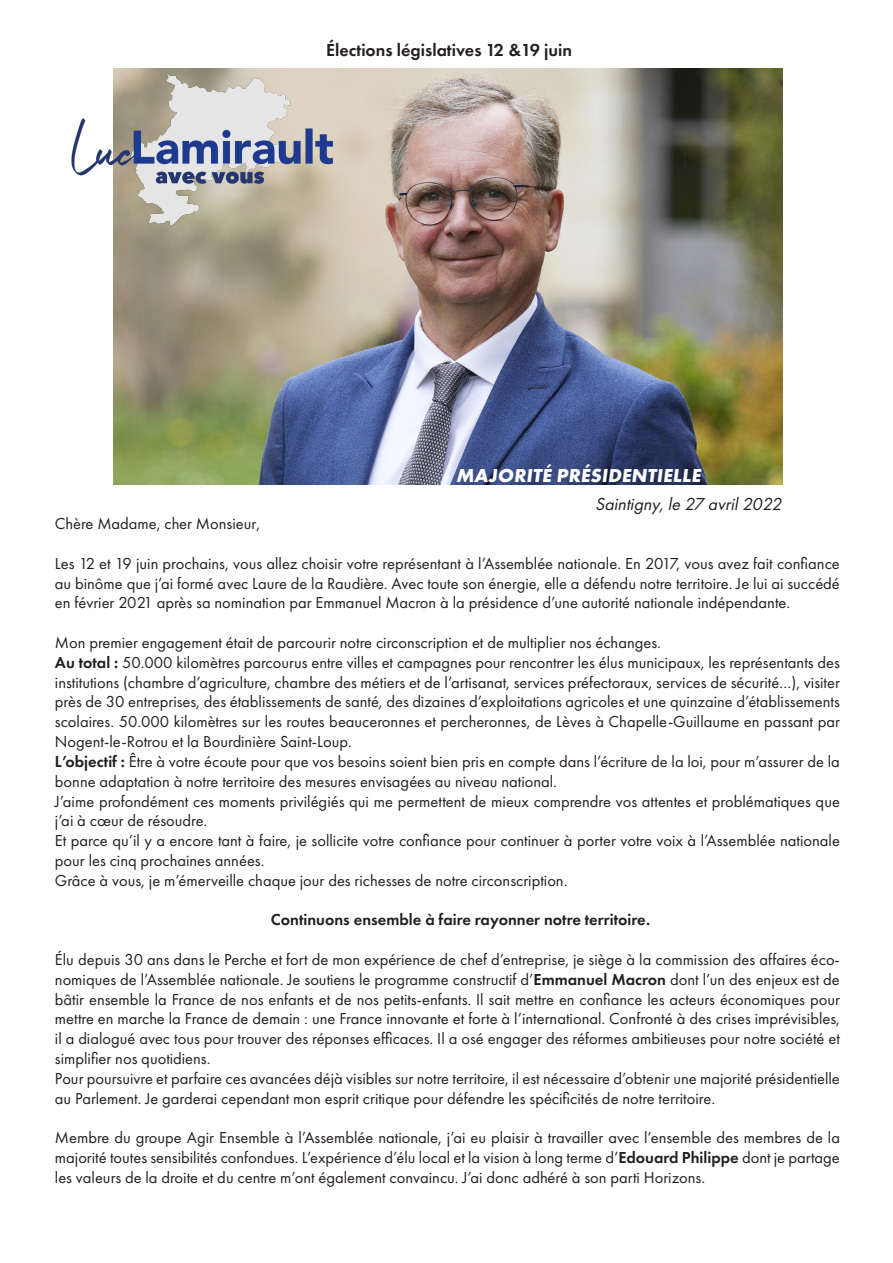
<style>
.page{position:relative;width:893px;height:1263px;background:#fff}
.page>*{position:absolute;margin:0;border:0;box-sizing:border-box;transform-origin:0 0}
.t1{font:700 19.5px "Futura PT";color:#fff}
.t2{font:600 18px "Futura PT";color:#231f20}
.t3{font:italic 18px "Futura PT";color:#231f20}
.t4{font:16.5px/19.8px "Futura PT";color:#231f20;text-align:justify}
.t5{font:600 16.5px "Futura PT";color:#231f20}
.s1{font-weight:600}
</style>
<div class="page">
<img style="left:113px;top:68px;width:669px;height:416px">
<img style="left:71px;top:69px;width:266px;height:160px">
<p class="t2" style="left:326px;top:39px;width:247px">Élections législatives 12 &amp;19 juin</p>
<p class="t1" style="left:456px;top:463px;width:249px">MAJORITÉ PRÉSIDENTIELLE</p>
<p class="t3" style="left:595px;top:493px;width:192px">Saintigny,le 27 avril2022</p>
<p class="t4" style="left:55px;top:514px;width:207px">Chère Madame, cher Monsieur,</p>
<p class="t4" style="left:55px;top:553px;width:786px">Les 12 et 19 juin prochains, vous allez choisir votre représentant à l’Assemblée nationale. En 2017, vous avez fait confiance au binôme que j’ai formé avec Laure de la Raudière. Avec toute son énergie, elle a défendu notre territoire. Je lui ai succédé en février 2021 après sa nomination par Emmanuel Macron à la présidence d’une autorité nationale indépendante.</p>
<p class="t4" style="left:55px;top:633px;width:608px">Mon premier engagement était de parcourir notre circonscription et de multiplier nos échanges.</p>
<p class="t4" style="left:55px;top:652px;width:786px"><span class="s1">Au total :</span> 50.000 kilomètres parcourus entre villes et campagnes pour rencontrer les élus municipaux, les représentants des institutions (chambre d’agriculture, chambre des métiers et de l’artisanat, services préfectoraux, services de sécurité…), visiter près de 30 entreprises, des établissements de santé, des dizaines d’exploitations agricoles et une quinzaine d’établissements scolaires. 50.000 kilomètres sur les routes beauceronnes et percheronnes, de Lèves à Chapelle-Guillaume en passant par Nogent-le-Rotrou et la Bourdinière Saint-Loup.</p>
<p class="t4" style="left:55px;top:751px;width:786px"><span class="s1">L’objectif :</span> Être à votre écoute pour que vos besoins soient bien pris en compte dans l’écriture de la loi, pour m’assurer de la bonne adaptation à notre territoire des mesures envisagées au niveau national.</p>
<p class="t4" style="left:55px;top:791px;width:786px">J’aime profondément ces moments privilégiés qui me permettent de mieux comprendre vos attentes et problématiques que j’ai à cœur de résoudre.</p>
<p class="t4" style="left:55px;top:831px;width:786px">Et parce qu’il y a encore tant à faire, je sollicite votre confiance pour continuer à porter votre voix à l’Assemblée nationale pour les cinq prochaines années.</p>
<p class="t4" style="left:55px;top:870px;width:514px">Grâce à vous, je m’émerveille chaque jour des richesses de notre circonscription.</p>
<p class="t5" style="left:271px;top:909px;width:381px">Continuons ensemble à faire rayonner notre territoire.</p>
<p class="t4" style="left:55px;top:949px;width:787px">Élu depuis 30 ans dans le Perche et fort de mon expérience de chef d’entreprise, je siège à la commission des affaires éco&shy;nomiques de l’Assemblée nationale. Je soutiens le programme constructif d’<span class="s1">Emmanuel Macron</span> dont l’un des enjeux est de bâtir ensemble la France de nos enfants et de nos petits-enfants. Il sait mettre en confiance les acteurs économiques pour mettre en marche la France de demain : une France innovante et forte à l’international. Confronté à des crises imprévisibles, il a dialogué avec tous pour trouver des réponses efficaces. Il a osé engager des réformes ambitieuses pour notre société et simplifier nos quotidiens.</p>
<p class="t4" style="left:55px;top:1068px;width:786px">Pour poursuivre et parfaire ces avancées déjà visibles sur notre territoire, il est nécessaire d’obtenir une majorité présidentielle au Parlement. Je garderai cependant mon esprit critique pour défendre les spécificités de notre territoire.</p>
<p class="t4" style="left:55px;top:1128px;width:787px">Membre du groupe Agir Ensemble à l’Assemblée nationale, j’ai eu plaisir à travailler avec l’ensemble des membres de la majorité toutes sensibilités confondues. L’expérience d’élu local et la vision à long terme d’<span class="s1">Edouard Philippe</span> dont je partage les valeurs de la droite et du centre m’ont également convaincu. J’ai donc adhéré à son parti Horizons.</p>
</div>
